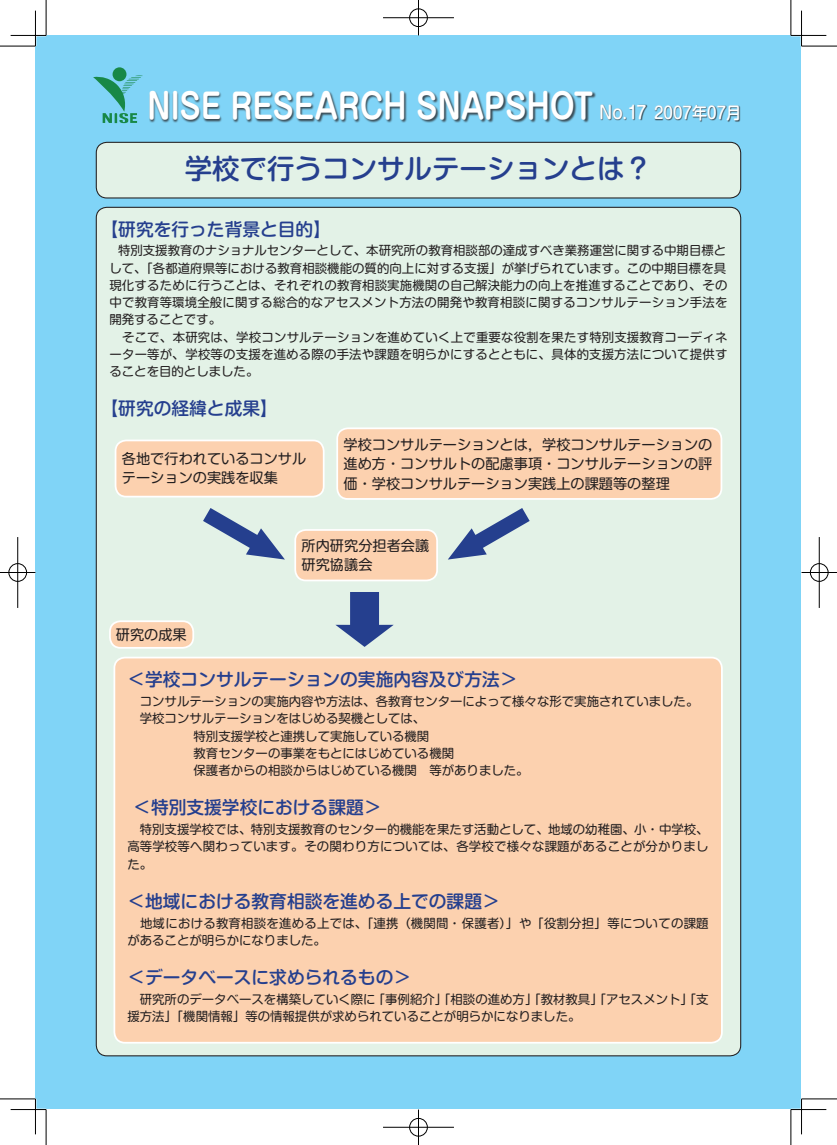
<style>
.page{position:relative;width:837px;height:1145px;background:#fff}
.page>*{position:absolute;margin:0;border:0;box-sizing:border-box;transform-origin:0 0}
.t1{font:700 34px "Shin M Go Pro De";letter-spacing:-.01em;color:#fff;scale:.83 1}
.t2{font:500 27.5px "Shin M Go Pro";color:#253f8e}
.t3{font:500 17.75px "Shin M Go Pro";color:#253f8e}
.t4{font:14.12px/19.5px "Shin M Go Pro";color:#231f20}
.t5{font:12.38px/17.2px "Shin M Go Pro";color:#231f20}
.s1{font-family:"Shin M Go Pro";font-weight:500;font-size:17.5px}
.s2{font-family:"Shin M Go Pro";font-weight:500;font-size:16.62px}
</style>
<div class="page">
<div style="left:36px;top:36px;width:765px;height:1073px;background:#80d4f7"></div>
<div style="left:35px;top:36px;width:21px;height:1073px;background:#80d4f7"></div>
<div style="left:96px;top:207px;width:644px;height:848px;background:#e3f2e7;border-radius:11px"></div>
<svg style="left:335px;top:592px;width:58px;height:55px"></svg>
<div style="left:110px;top:621px;width:83px;height:27px;background:#fcd1af;border-radius:11px"></div>
<div style="left:109px;top:620px;width:85px;height:28px;border:2px solid #fff;border-radius:11px"></div>
<svg style="left:448px;top:508px;width:81px;height:51px"></svg>
<svg style="left:203px;top:508px;width:82px;height:51px"></svg>
<div style="left:114px;top:657px;width:607px;height:385px;background:#fcd1af;border-radius:11px"></div>
<div style="left:113px;top:656px;width:609px;height:387px;border:2px solid #fff;border-radius:11px"></div>
<div style="left:149px;top:90px;width:447px;height:33px;background:#231f20;opacity:.75"></div>
<div style="left:112px;top:67px;width:14px;height:14px;background:#188847;border-radius:50%"></div>
<svg style="left:93px;top:75px;width:50px;height:48px"></svg>
<div style="left:600px;top:105px;width:47px;height:16px;background:#231f20;opacity:.75"></div>
<div style="left:654px;top:105px;width:86px;height:18px;background:#231f20;opacity:.75"></div>
<div style="left:337px;top:428px;width:384px;height:71px;background:#fcd1af;border-radius:11px"></div>
<div style="left:336px;top:427px;width:386px;height:73px;border:2px solid #fff;border-radius:11px"></div>
<div style="left:115px;top:440px;width:208px;height:56px;background:#fcd1af;border-radius:11px"></div>
<div style="left:115px;top:439px;width:209px;height:58px;border:2px solid #fff;border-radius:11px"></div>
<div style="left:96px;top:142px;width:644px;height:56px;background:#e3f2e7;border-radius:11px"></div>
<div style="left:96px;top:142px;width:645px;height:56px;border:1px solid #231f20;border-radius:11px"></div>
<div style="left:295px;top:530px;width:142px;height:50px;background:#fcd1af;border-radius:11px"></div>
<div style="left:294px;top:529px;width:144px;height:52px;border:2px solid #fff;border-radius:11px"></div>
<hr style="left:11px;top:1108px;width:35px;height:2px;background:#fff">
<hr style="left:790px;top:1108px;width:36px;height:2px;background:#fff">
<hr style="left:800px;top:11px;width:2px;height:35px;background:#fff">
<hr style="left:800px;top:1098px;width:2px;height:36px;background:#fff">
<hr style="left:0;top:46px;width:35px;height:1px;background:#000">
<hr style="left:801px;top:46px;width:35px;height:1px;background:#000">
<hr style="left:0;top:1098px;width:35px;height:1px;background:#000">
<hr style="left:801px;top:1098px;width:35px;height:1px;background:#000">
<hr style="left:46px;top:0;width:1px;height:35px;background:#000">
<hr style="left:46px;top:1109px;width:1px;height:35px;background:#000">
<hr style="left:790px;top:0;width:1px;height:35px;background:#000">
<hr style="left:790px;top:1109px;width:1px;height:35px;background:#000">
<hr style="left:11px;top:35px;width:35px;height:1px;background:#000">
<hr style="left:790px;top:35px;width:36px;height:1px;background:#000">
<hr style="left:11px;top:1109px;width:35px;height:1px;background:#000">
<hr style="left:790px;top:1109px;width:36px;height:1px;background:#000">
<hr style="left:35px;top:11px;width:1px;height:35px;background:#000">
<hr style="left:35px;top:1098px;width:1px;height:36px;background:#000">
<hr style="left:801px;top:11px;width:1px;height:35px;background:#000">
<hr style="left:801px;top:1098px;width:1px;height:36px;background:#000">
<div style="left:408px;top:8px;width:20px;height:19px;border:2px solid #fff;border-radius:50%"></div>
<hr style="left:383px;top:17px;width:71px;height:2px;background:#fff">
<hr style="left:417px;top:0;width:2px;height:35px;background:#fff">
<div style="left:409px;top:9px;width:18px;height:18px;border:1px solid #000;border-radius:50%"></div>
<hr style="left:383px;top:18px;width:71px;height:1px;background:#000">
<hr style="left:418px;top:0;width:1px;height:35px;background:#000">
<div style="left:408px;top:1117px;width:20px;height:20px;border:2px solid #fff;border-radius:50%"></div>
<hr style="left:383px;top:1126px;width:71px;height:2px;background:#fff">
<hr style="left:417px;top:1109px;width:2px;height:35px;background:#fff">
<div style="left:409px;top:1118px;width:18px;height:18px;border:1px solid #000;border-radius:50%"></div>
<hr style="left:383px;top:1127px;width:71px;height:1px;background:#000">
<hr style="left:418px;top:1109px;width:1px;height:35px;background:#000">
<div style="left:8px;top:562px;width:19px;height:20px;border:2px solid #fff;border-radius:50%"></div>
<hr style="left:0;top:571px;width:35px;height:2px;background:#fff">
<hr style="left:17px;top:537px;width:2px;height:71px;background:#fff">
<div style="left:9px;top:563px;width:18px;height:18px;border:1px solid #000;border-radius:50%"></div>
<hr style="left:0;top:572px;width:35px;height:1px;background:#000">
<hr style="left:18px;top:537px;width:1px;height:71px;background:#000">
<div style="left:809px;top:562px;width:19px;height:20px;border:2px solid #fff;border-radius:50%"></div>
<hr style="left:801px;top:571px;width:35px;height:2px;background:#fff">
<div style="left:809px;top:563px;width:19px;height:18px;border:1px solid #000;border-radius:50%"></div>
<hr style="left:801px;top:572px;width:35px;height:1px;background:#000">
<hr style="left:818px;top:537px;width:1px;height:71px;background:#000">
<h1 class="t1" style="left:147px;top:79px;width:717px">NISE RESEARCH SNAPSHOT <span class="s1">No.17</span> <span class="s2">2007年07月</span></h1>
<h2 class="t2" style="left:185px;top:147px;width:468px">学校で行うコンサルテーションとは？</h2>
<h3 class="t3" style="left:100px;top:214px;width:232px">【研究を行った背景と目的】</h3>
<p class="t5" style="left:109px;top:240px;width:619px;text-indent:9px">特別支援教育のナショナルセンターとして、本研究所の教育相談部の達成すべき業務運営に関する中期目標として、「各都道府県等における教育相談機能の質的向上に対する支援」が挙げられています。この中期目標を具現化するために行うことは、それぞれの教育相談実施機関の自己解決能力の向上を推進することであり、その中で教育等環境全般に関する総合的なアセスメント方法の開発や教育相談に関するコンサルテーション手法を開発することです。<br>　そこで、本研究は、学校コンサルテーションを進めていく上で重要な役割を果たす特別支援教育コーディネーター等が、学校等の支援を進める際の手法や課題を明らかにするとともに、具体的支援方法について提供することを目的としました。</p>
<h3 class="t3" style="left:101px;top:394px;width:179px">【研究の経緯と成果】</h3>
<p class="t4" style="left:122px;top:447px;width:186px">各地で行われているコンサルテーションの実践を収集</p>
<p class="t4" style="left:343px;top:433px;width:370px;text-align:justify">学校コンサルテーションとは，学校コンサルテーションの進め方・コンサルトの配慮事項・コンサルテーションの評価・学校コンサルテーション実践上の課題等の整理</p>
<p class="t4" style="left:301px;top:534px;width:129px">所内研究分担者会議研究協議会</p>
<p class="t4" style="left:116px;top:623px;width:72px">研究の成果</p>
<h3 class="t3" style="left:127px;top:665px;width:391px">＜学校コンサルテーションの実施内容及び方法＞</h3>
<p class="t5" style="left:127px;top:691px;width:572px">　コンサルテーションの実施内容や方法は、各教育センターによって様々な形で実施されていました。</p>
<p class="t5" style="left:127px;top:708px;width:299px">　学校コンサルテーションをはじめる契機としては、</p>
<p class="t5" style="left:193px;top:725px;width:237px">特別支援学校と連携して実施している機関</p>
<p class="t5" style="left:193px;top:743px;width:262px">教育センターの事業をもとにはじめている機関</p>
<p class="t5" style="left:193px;top:760px;width:336px">保護者からの相談からはじめている機関　等がありました。</p>
<h3 class="t3" style="left:133px;top:793px;width:250px">＜特別支援学校における課題＞</h3>
<p class="t5" style="left:127px;top:819px;width:582px;text-align:justify">　特別支援学校では、特別支援教育のセンター的機能を果たす活動として、地域の幼稚園、小・中学校、高等学校等へ関わっています。その関わり方については、各学校で様々な課題があることが分かりました。</p>
<h3 class="t3" style="left:127px;top:886px;width:374px">＜地域における教育相談を進める上での課題＞</h3>
<p class="t5" style="left:127px;top:912px;width:582px">　地域における教育相談を進める上では、「連携（機関間・保護者）」や「役割分担」等についての課題があることが明らかになりました。</p>
<h3 class="t3" style="left:127px;top:963px;width:285px">＜データベースに求められるもの＞</h3>
<p class="t5" style="left:127px;top:989px;width:582px">　研究所のデータベースを構築していく際に「事例紹介」「相談の進め方」「教材教具」「アセスメント」「支援方法」「機関情報」等の情報提供が求められていることが明らかになりました。</p>
</div>
